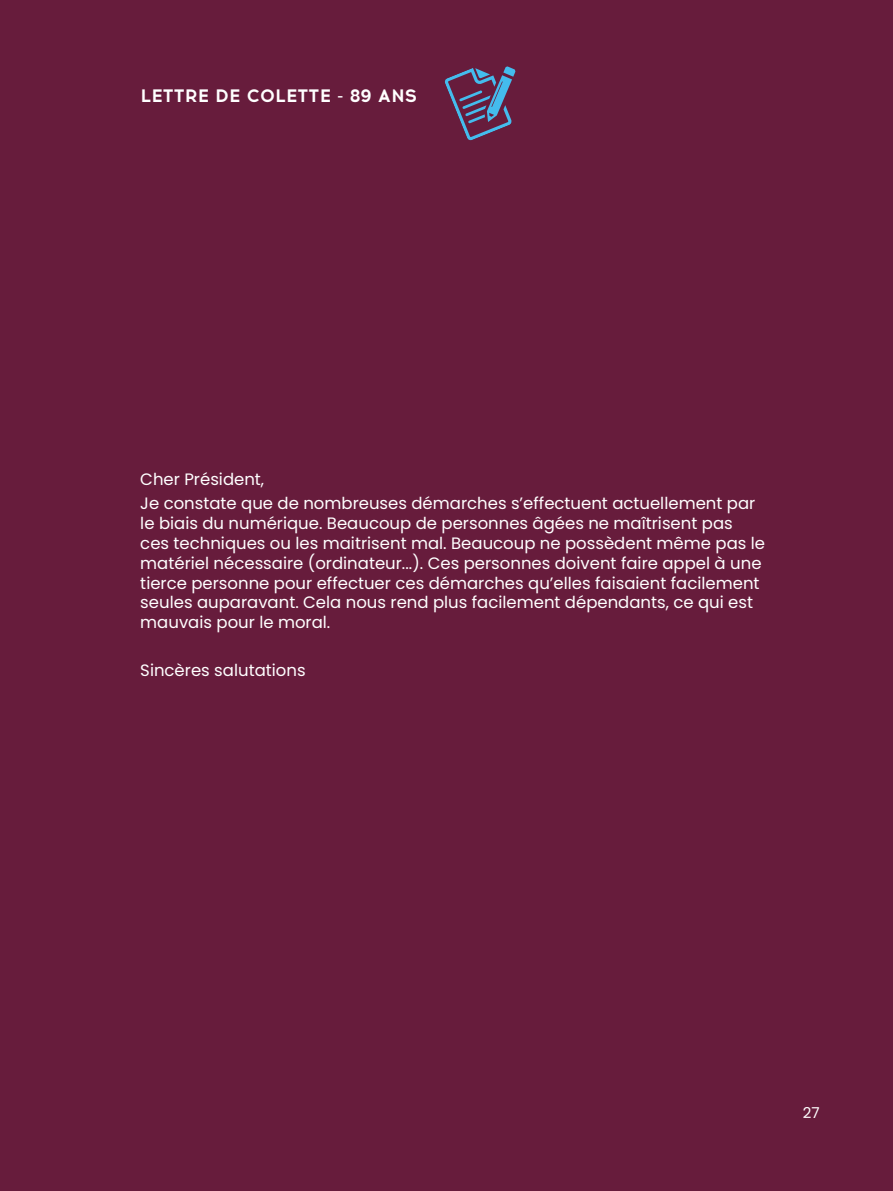
<style>
.page{position:relative;width:893px;height:1191px;background:#671c3c}
.page>*{position:absolute;margin:0;border:0;box-sizing:border-box;transform-origin:0 0}
.t1{font:700 18px "Acrom";letter-spacing:.01em;color:#fff}
.t2{font:16.5px/19.8px "Poppins";color:#fff}
.t3{font:15px "Poppins";color:#fff}
</style>
<div class="page">
<svg style="left:445px;top:66px;width:71px;height:75px"></svg>
<p class="t1" style="left:140px;top:83px;width:278px">LETTRE DE COLETTE - 89 ANS</p>
<p class="t2" style="left:140px;top:467px;width:616px;line-height:24px">Cher Président,<br>Je constate que de nombreuses démarches s’effectuent actuellement par</p>
<p class="t2" style="left:140px;top:513px;width:626px">le biais du numérique. Beaucoup de personnes âgées ne maîtrisent pas ces techniques ou les maitrisent mal. Beaucoup ne possèdent même pas le matériel nécessaire (ordinateur...). Ces personnes doivent faire appel à une tierce personne pour effectuer ces démarches qu’elles faisaient facilement seules auparavant. Cela nous rend plus facilement dépendants, ce qui est mauvais pour le moral.</p>
<p class="t2" style="left:140px;top:660px;width:167px">Sincères salutations</p>
<p class="t3" style="left:803px;top:1104px;width:18px">27</p>
</div>
